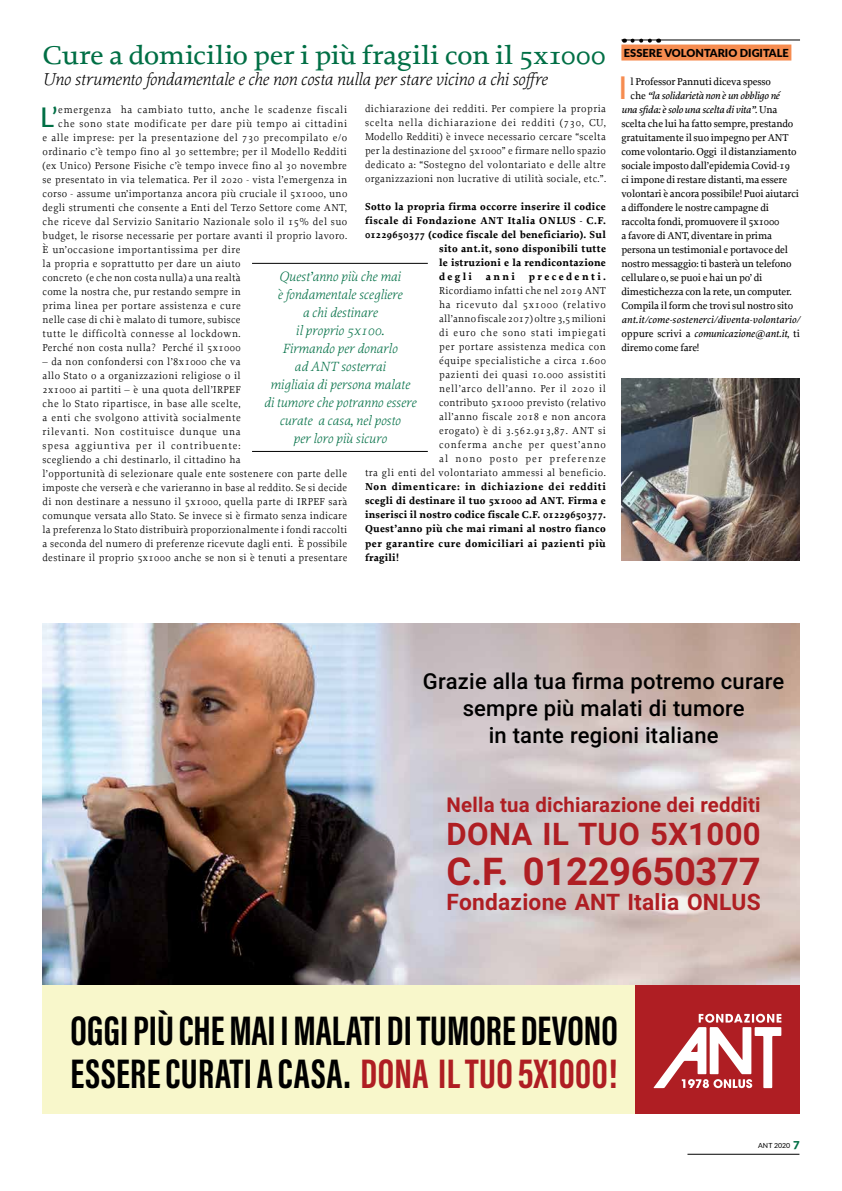
<style>
.page{position:relative;width:842px;height:1191px;background:#fff}
.page>*{position:absolute;margin:0;border:0;box-sizing:border-box;transform-origin:0 0}
.t1{font:700 42.4px/43px "Acumin Pro Extra Cond";letter-spacing:.005em;color:#000}
.t2{font:700 38.3px "Roboto";letter-spacing:-.01em;color:#af1e23}
.t3{font:500 31.4px "Lato";color:#f68c50}
.t4{font:700 31.1px "Roboto";letter-spacing:.01em;color:#af1e23}
.t5{font:500 27.1px "Lato";color:#006f45}
.t6{font:500 27px "Proforma";letter-spacing:-.01em;color:#006f45;scale:1.11 1}
.t7{font:700 22.7px "Roboto";letter-spacing:.01em;color:#af1e23}
.t8{font:500 22px/27px "Roboto";letter-spacing:.01em;color:#000;text-align:center}
.t9{font:700 20.4px "Roboto";letter-spacing:.01em;color:#af1e23}
.t10{font:italic 300 18px "Proforma";letter-spacing:-.01em;color:#000}
.t11{font:italic 300 14px/18px "Proforma";color:#006f45;text-align:center}
.t12{font:900 11px "Lato";color:#000}
.t13{font:10.5px/14px "Proforma";letter-spacing:.035em;color:#000}
.t14{font:500 10.5px "Proforma";letter-spacing:-.015em;color:#000}
.t15{font:700 10.5px/14px "Proforma";letter-spacing:.03em;color:#000;text-align:justify}
.t16{font:italic 500 10.5px/14px "Proforma";color:#000;text-align:justify}
.t17{font:10.5px "Proforma";letter-spacing:.055em;color:#000}
.t18{font:10.5px "Proforma";letter-spacing:.065em;color:#000}
.t19{font:700 10.5px "Proforma";letter-spacing:.05em;color:#000}
.t20{font:700 10.5px "Proforma";letter-spacing:.225em;color:#000}
.t21{font:7px "Lato";color:#000}
.s1{font-style:normal}
.s2{color:#af1e23}
.s3{font-weight:900;font-size:12px;color:#006f45}
</style>
<div class="page">
<hr style="left:687px;top:1154px;width:112px;height:1px;background:#000">
<img style="left:43px;top:624px;width:756px;height:361px">
<img style="left:621px;top:379px;width:178px;height:182px">
<svg style="left:632px;top:39px;width:27px;height:4px"></svg>
<hr style="left:621px;top:40px;width:179px;height:1px;background:#000">
<div style="left:621px;top:45px;width:170px;height:16px;background:#f68c50"></div>
<div style="left:635px;top:985px;width:164px;height:128px;background:#af1e23"></div>
<div style="left:43px;top:985px;width:592px;height:128px;background:#f8f7cb"></div>
<svg style="left:653px;top:1013px;width:128px;height:75px"></svg>
<hr style="left:252px;top:263px;width:176px;height:1px;background:#000">
<hr style="left:252px;top:451px;width:176px;height:1px;background:#000">
<h3 class="t6" style="left:43px;top:38px;width:509px">Cure a domicilio per i più fragili con il 5x1000</h3>
<h3 class="t10" style="left:43px;top:67px;width:506px">Uno strumento fondamentale e che non costa nulla per stare vicino a chi soffre</h3>
<p class="t13" style="left:365px;top:102px;width:243px;text-align:justify">dichiarazione dei redditi. Per compiere la propria scelta nella dichiarazione dei redditi (730, CU, Modello Redditi) è invece necessario cercare “scelta per la destinazione del 5x1000” e firmare nello spazio dedicato a: “Sostegno del volontariato e delle altre organizzazioni non lucrative di utilità sociale, etc.”.</p>
<p class="t15" style="left:365px;top:200px;width:242px">Sotto la propria firma occorre inserire il codice</p>
<p class="t19" style="left:365px;top:214px;width:243px">fiscale di Fondazione ANT Italia ONLUS - C.F.</p>
<p class="t15" style="left:365px;top:228px;width:242px">01229650377 (codice fiscale del beneficiario). Sul</p>
<p class="t15" style="left:439px;top:242px;width:168px">sito ant.it, sono disponibili tutte</p>
<p class="t15" style="left:439px;top:256px;width:168px">le istruzioni e la rendicontazione</p>
<p class="t15" style="left:439px;top:270px;width:34px">degli</p>
<p class="t15" style="left:486px;top:270px;width:31px">anni</p>
<p class="t20" style="left:529px;top:270px;width:79px">precedenti.</p>
<p class="t13" style="left:365px;top:284px;width:243px;text-align:right">Ricordiamo infatti che nel 2019 ANT<br>ha ricevuto dal 5x1000 (relativo<br>all’anno fiscale 2017) oltre 3,5 milioni<br>di euro che sono stati impiegati<br>per portare assistenza medica con<br>équipe specialistiche a circa 1.600<br>pazienti dei quasi 10.000 assistiti<br>nell’arco dell’anno. Per il 2020 il<br>contributo 5x1000 previsto (relativo<br>all’anno fiscale 2018 e non ancora<br>erogato) è di 3.562.913,87. ANT si<br>conferma anche per quest’anno<br>al nono posto per preferenze<br>tra gli enti del volontariato ammessi al beneficio.</p>
<p class="t15" style="left:365px;top:480px;width:242px">Non dimenticare: in dichiazione dei redditi scegli di destinare il tuo 5x1000 ad ANT. Firma e inserisci il nostro codice fiscale C.F. 01229650377.<br>Quest’anno più che mai rimani al nostro fianco per garantire cure domiciliari ai pazienti più fragili!</p>
<h3 class="t5" style="left:40px;top:97px;width:19px">L’</h3>
<p class="t18" style="left:58px;top:103px;width:290px">emergenza ha cambiato tutto, anche le scadenze fiscali</p>
<p class="t17" style="left:58px;top:117px;width:290px">che sono state modificate per dare più tempo ai cittadini</p>
<p class="t13" style="left:43px;top:130px;width:306px">e alle imprese: per la presentazione del 730 precompilato e/o</p>
<p class="t13" style="left:43px;top:144px;width:306px">ordinario c’è tempo fino al 30 settembre; per il Modello Redditi</p>
<p class="t13" style="left:43px;top:158px;width:306px">(ex Unico) Persone Fisiche c’è tempo invece fino al 30 novembre</p>
<p class="t13" style="left:43px;top:172px;width:306px">se presentato in via telematica. Per il 2020 - vista l’emergenza in</p>
<p class="t13" style="left:43px;top:186px;width:306px">corso - assume un’importanza ancora più cruciale il 5x1000, uno</p>
<p class="t13" style="left:43px;top:200px;width:306px">degli strumenti che consente a Enti del Terzo Settore come ANT,</p>
<p class="t13" style="left:43px;top:214px;width:306px">che riceve dal Servizio Sanitario Nazionale solo il 15% del suo</p>
<p class="t13" style="left:43px;top:228px;width:306px">budget, le risorse necessarie per portare avanti il proprio lavoro.</p>
<p class="t13" style="left:43px;top:242px;width:200px">È un’occasione importantissima per dire</p>
<p class="t13" style="left:43px;top:256px;width:200px">la propria e soprattutto per dare un aiuto</p>
<p class="t13" style="left:43px;top:270px;width:200px">concreto (e che non costa nulla) a una realtà</p>
<p class="t13" style="left:43px;top:284px;width:200px">come la nostra che, pur restando sempre in</p>
<p class="t13" style="left:43px;top:298px;width:200px">prima linea per portare assistenza e cure</p>
<p class="t13" style="left:43px;top:312px;width:200px">nelle case di chi è malato di tumore, subisce</p>
<p class="t13" style="left:43px;top:326px;width:200px">tutte le difficoltà connesse al lockdown.</p>
<p class="t13" style="left:43px;top:340px;width:200px">Perché non costa nulla? Perché il 5x1000</p>
<p class="t13" style="left:43px;top:354px;width:306px">– da non confondersi con l’8x1000 che va<br>allo Stato o a organizzazioni religiose o il<br>2x1000 ai partiti – è una quota dell’IRPEF<br>che lo Stato ripartisce, in base alle scelte,<br>a enti che svolgono attività socialmente<br>rilevanti. Non costituisce dunque una<br>spesa aggiuntiva per il contribuente:<br>scegliendo a chi destinarlo, il cittadino ha<br>l’opportunità di selezionare quale ente sostenere con parte delle imposte che verserà e che varieranno in base al reddito. Se si decide di non destinare a nessuno il 5x1000, quella parte di IRPEF sarà comunque versata allo Stato. Se invece si è firmato senza indicare la preferenza lo Stato distribuirà proporzionalmente i fondi raccolti a seconda del numero di preferenze ricevute dagli enti. È possibile destinare il proprio 5x1000 anche se non si è tenuti a presentare</p>
<h3 class="t11" style="left:264px;top:267px;width:154px">Quest’anno più che mai<br>è fondamentale scegliere<br>a chi destinare<br>il proprio 5x100.<br>Firmando per donarlo<br>ad ANT sosterrai<br>migliaia di persona malate di tumore che potranno essere curate a casa, nel posto<br>per loro più sicuro</h3>
<p class="t12" style="left:624px;top:44px;width:166px">ESSERE VOLONTARIO DIGITALE</p>
<h3 class="t3" style="left:619px;top:64px;width:10px">I</h3>
<p class="t14" style="left:630px;top:75px;width:142px">l Professor Pannuti diceva spesso</p>
<p class="t16" style="left:630px;top:88px;width:151px"><span class="s1">che</span> “la solidarietà non è un obbligo né</p>
<p class="t16" style="left:621px;top:102px;width:158px">una sfida: è solo una scelta di vita”<span class="s1">. Una</span></p>
<p class="t14" style="left:621px;top:117px;width:173px">scelta che lui ha fatto sempre, prestando</p>
<p class="t14" style="left:621px;top:131px;width:169px">gratuitamente il suo impegno per ANT</p>
<p class="t14" style="left:621px;top:145px;width:177px">come volontario. Oggi il distanziamento</p>
<p class="t14" style="left:621px;top:159px;width:170px">sociale imposto dall’epidemia Covid-19</p>
<p class="t14" style="left:621px;top:173px;width:167px">ci impone di restare distanti, ma essere</p>
<p class="t14" style="left:621px;top:187px;width:179px">volontari è ancora possibile! Puoi aiutarci</p>
<p class="t14" style="left:621px;top:201px;width:149px">a diffondere le nostre campagne di</p>
<p class="t14" style="left:621px;top:215px;width:159px">raccolta fondi, promuovere il 5x1000</p>
<p class="t14" style="left:621px;top:229px;width:152px">a favore di ANT, diventare in prima</p>
<p class="t14" style="left:621px;top:243px;width:168px">persona un testimonial e portavoce del</p>
<p class="t14" style="left:621px;top:257px;width:172px">nostro messaggio: ti basterà un telefono</p>
<p class="t14" style="left:621px;top:271px;width:143px">cellulare o, se puoi e hai un po’ di</p>
<p class="t14" style="left:621px;top:285px;width:172px">dimestichezza con la rete, un computer.</p>
<p class="t14" style="left:621px;top:299px;width:173px">Compila il form che trovi sul nostro sito</p>
<p class="t16" style="left:621px;top:312px;width:180px">ant.it/come-sostenerci/diventa-volontario/ <span class="s1">oppure scrivi a</span> comunicazione@ant.it<span class="s1">, ti diremo come fare!</span></p>
<h3 class="t8" style="left:423px;top:667px;width:363px">Grazie alla tua firma potremo curare sempre più malati di tumore<br>in tante regioni italiane</h3>
<h3 class="t9" style="left:447px;top:790px;width:315px">Nella tua dichiarazione dei redditi</h3>
<h3 class="t4" style="left:447px;top:812px;width:316px">DONA IL TUO 5X1000</h3>
<h2 class="t2" style="left:447px;top:844px;width:316px">C.F. 01229650377</h2>
<h3 class="t7" style="left:447px;top:886px;width:315px">Fondazione ANT Italia ONLUS</h3>
<h1 class="t1" style="left:71px;top:1008px;width:549px">OGGI PIÙ CHE MAI I MALATI DI TUMORE DEVONO<br>ESSERE CURATI A CASA. <span class="s2">DONA IL TUO 5X1000!</span></h1>
<p class="t21" style="left:758px;top:1140px;width:43px">ANT 2020 <span class="s3">7</span></p>
</div>
